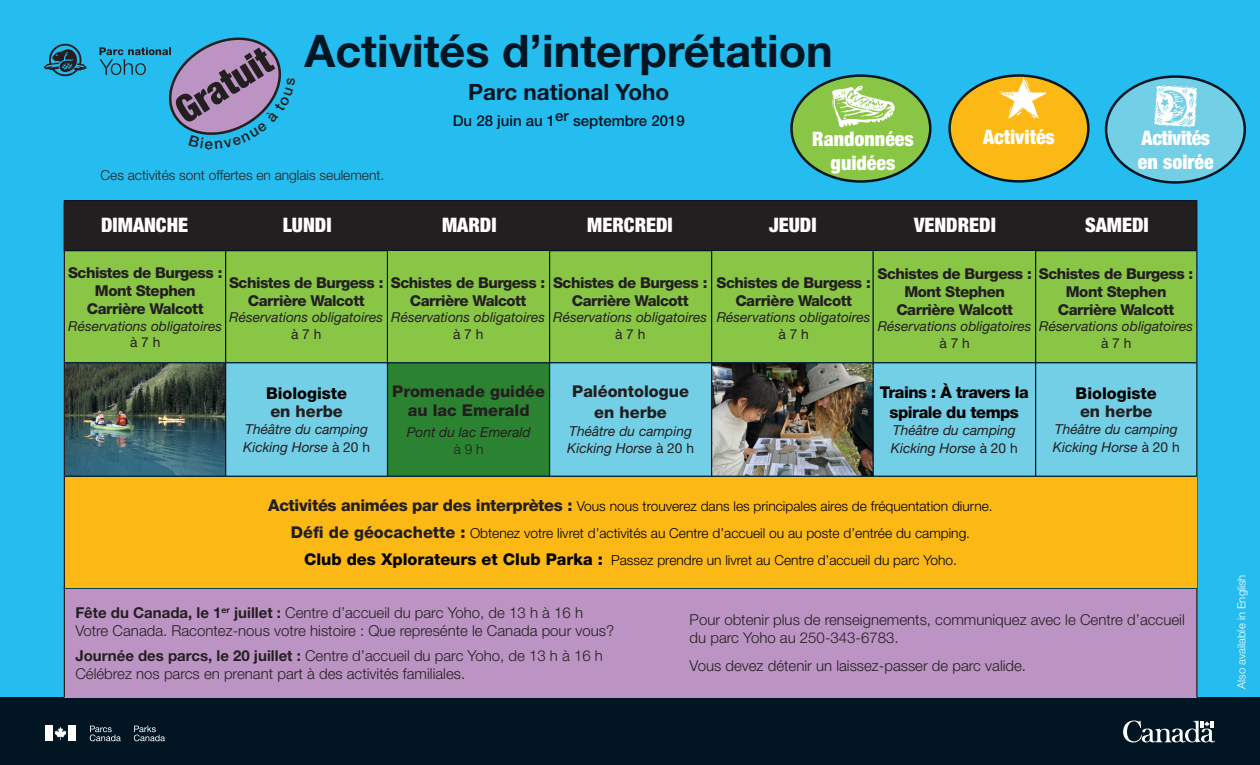
<style>
.page{position:relative;width:1260px;height:765px;background:#25bdef}
.page>*{position:absolute;margin:0;border:0;box-sizing:border-box;transform-origin:0 0}
.t1{font:700 45px "Helvetica Neue LT Std";color:#011622}
.t2{font:900 condensed 37.5px "Helvetica Neue LT Std";color:#231f20}
.t3{font:700 22.5px "Helvetica Neue LT Std";color:#011622}
.t4{font:900 condensed 20px/24px "Helvetica Neue LT Std";color:#fff;text-align:center}
.t5{font:900 condensed 20px/24px "Helvetica Neue LT Std";letter-spacing:-.02em;color:#fff}
.t6{font:800 16.25px/19.5px "Helvetica Neue LT Std";color:#231f20;text-align:center}
.t7{font:800 16.25px/19.5px "Helvetica Neue LT Std";letter-spacing:-.03em;color:#000;text-align:center}
.t8{font:800 16.25px "Helvetica Neue LT Std";color:#000}
.t9{font:300 15px/18px "Helvetica Neue LT Std";color:#231f20}
.t10{font:800 15px/18px "Helvetica Neue LT Std";letter-spacing:-.03em;color:#231f20;text-align:center}
.t11{font:500 15px "Helvetica Neue LT Std";color:#011622}
.t12{font:italic 13.75px "Helvetica Neue LT Std";color:#231f20}
.t13{font:300 13.75px "Helvetica Neue LT Std";color:#000}
.t14{font:300 13.75px "Helvetica Neue LT Std";color:#231f20}
.t15{font:13.75px "Helvetica Neue LT Std";color:#231f20}
.t16{font:300 11.25px "Helvetica Neue LT Std";color:#fff}
.s1{font-style:normal}
.s2{font-weight:800;font-size:16.25px;color:#231f20}
.s3{font-weight:800;font-size:16.25px}
.s4{font-weight:700}
</style>
<div class="page">
<div style="left:1036px;top:363px;width:160px;height:113px;background:#73cfe6"></div>
<div style="left:874px;top:363px;width:161px;height:113px;background:#73cfe6"></div>
<div style="left:226px;top:363px;width:161px;height:113px;background:#73cfe6"></div>
<div style="left:388px;top:363px;width:161px;height:113px;background:#2b8331"></div>
<img style="left:712px;top:363px;width:160px;height:113px">
<img style="left:65px;top:363px;width:160px;height:113px">
<div style="left:550px;top:363px;width:161px;height:113px;background:#73cfe6"></div>
<div style="left:0;top:697px;width:1260px;height:68px;background:#011622"></div>
<svg style="left:1123px;top:720px;width:92px;height:23px"></svg>
<div style="left:64px;top:589px;width:1132px;height:108px;background:#bc94c4"></div>
<div style="left:226px;top:251px;width:162px;height:111px;background:#8ac645"></div>
<div style="left:550px;top:251px;width:161px;height:111px;background:#8ac645"></div>
<div style="left:792px;top:76px;width:138px;height:106px;background:#8ac645;border-radius:50%"></div>
<div style="left:790px;top:74px;width:142px;height:109px;border:2px solid #011622;border-radius:50%"></div>
<svg style="left:832px;top:85px;width:63px;height:42px"></svg>
<div style="left:950px;top:76px;width:138px;height:105px;background:#fcb814;border-radius:50%"></div>
<div style="left:948px;top:74px;width:142px;height:109px;border:2px solid #011622;border-radius:50%"></div>
<svg style="left:999px;top:77px;width:52px;height:42px"></svg>
<div style="left:1106px;top:77px;width:139px;height:105px;background:#73cfe6;border-radius:50%"></div>
<div style="left:1105px;top:75px;width:141px;height:109px;border:2px solid #011622;border-radius:50%"></div>
<div style="left:64px;top:251px;width:162px;height:111px;background:#8ac645"></div>
<svg style="left:1154px;top:85px;width:43px;height:42px"></svg>
<div style="left:1036px;top:251px;width:160px;height:111px;background:#8ac645"></div>
<div style="left:64px;top:201px;width:1132px;height:50px;background:#231f20"></div>
<div style="left:64px;top:200px;width:1133px;height:51px;border:1px solid #011622"></div>
<div style="left:874px;top:251px;width:161px;height:111px;background:#8ac645"></div>
<hr style="left:225px;top:251px;width:1px;height:337px;background:#011622">
<hr style="left:65px;top:362px;width:1131px;height:1px;background:#011622">
<hr style="left:64px;top:202px;width:1px;height:495px;background:#231f20">
<hr style="left:65px;top:476px;width:1131px;height:1px;background:#011622">
<hr style="left:387px;top:251px;width:1px;height:337px;background:#011622">
<hr style="left:549px;top:251px;width:1px;height:337px;background:#011622">
<hr style="left:64px;top:588px;width:1132px;height:1px;background:#011622">
<hr style="left:1035px;top:251px;width:1px;height:337px;background:#011622">
<hr style="left:1196px;top:200px;width:2px;height:497px;background:#231f20">
<svg style="left:44px;top:44px;width:43px;height:32px"></svg>
<div style="left:45px;top:726px;width:8px;height:15px;background:#fff"></div>
<svg style="left:55px;top:727px;width:11px;height:13px"></svg>
<div style="left:68px;top:726px;width:8px;height:15px;background:#fff"></div>
<svg style="left:134px;top:726px;width:31px;height:15px"></svg>
<svg style="left:90px;top:726px;width:31px;height:15px"></svg>
<div style="left:388px;top:251px;width:161px;height:111px;background:#8ac645"></div>
<div style="left:711px;top:251px;width:161px;height:111px;background:#8ac645"></div>
<hr style="left:872px;top:251px;width:2px;height:337px;background:#011622">
<hr style="left:711px;top:251px;width:1px;height:337px;background:#011622">
<div style="left:65px;top:477px;width:1131px;height:111px;background:#fcb814"></div>
<svg style="left:99px;top:37px;width:182px;height:98px"></svg>
<p class="t1" style="left:305px;top:23px;width:530px">Activités d’interprétation</p>
<p class="t3" style="left:468px;top:78px;width:203px">Parc national Yoho</p>
<p class="t11" style="left:453px;top:112px;width:234px">Du 28 juin au 1er septembre 2019</p>
<p class="t2" style="left:166px;top:93px;width:107px;rotate:-32deg">Gratuit</p>
<p class="t4" style="left:812px;top:126px;width:103px">Randonnées guidées</p>
<p class="t4" style="left:983px;top:125px;width:73px">Activités</p>
<p class="t5" style="left:1138px;top:126px;width:77px">Activités en soirée</p>
<p class="t14" style="left:101px;top:167px;width:285px">Ces activités sont offertes en anglais seulement.</p>
<p class="t4" style="left:101px;top:213px;width:89px">DIMANCHE</p>
<p class="t4" style="left:283px;top:213px;width:50px">LUNDI</p>
<p class="t4" style="left:442px;top:213px;width:56px">MARDI</p>
<p class="t4" style="left:587px;top:213px;width:87px">MERCREDI</p>
<p class="t4" style="left:769px;top:213px;width:49px">JEUDI</p>
<p class="t4" style="left:914px;top:213px;width:83px">VENDREDI</p>
<p class="t4" style="left:1085px;top:213px;width:65px">SAMEDI</p>
<p class="t10" style="left:68px;top:264px;width:156px">Schistes de Burgess :</p>
<p class="t10" style="left:87px;top:282px;width:118px">Mont Stephen<br>Carrière Walcott</p>
<p class="t12" style="left:68px;top:318px;width:155px">Réservations obligatoires</p>
<p class="t15" style="left:130px;top:334px;width:32px">à 7 h</p>
<p class="t10" style="left:229px;top:274px;width:156px">Schistes de Burgess :</p>
<p class="t10" style="left:248px;top:292px;width:118px">Carrière Walcott</p>
<p class="t12" style="left:229px;top:309px;width:155px">Réservations obligatoires</p>
<p class="t15" style="left:291px;top:326px;width:32px">à 7 h</p>
<p class="t10" style="left:391px;top:274px;width:156px">Schistes de Burgess :</p>
<p class="t10" style="left:410px;top:292px;width:118px">Carrière Walcott</p>
<p class="t12" style="left:391px;top:309px;width:155px">Réservations obligatoires</p>
<p class="t15" style="left:453px;top:326px;width:32px">à 7 h</p>
<p class="t10" style="left:553px;top:274px;width:156px">Schistes de Burgess :</p>
<p class="t10" style="left:572px;top:292px;width:118px">Carrière Walcott</p>
<p class="t12" style="left:553px;top:309px;width:155px">Réservations obligatoires</p>
<p class="t15" style="left:615px;top:326px;width:32px">à 7 h</p>
<p class="t10" style="left:877px;top:265px;width:156px">Schistes de Burgess :</p>
<p class="t10" style="left:904px;top:283px;width:102px">Mont Stephen</p>
<p class="t10" style="left:896px;top:301px;width:118px">Carrière Walcott</p>
<p class="t12" style="left:878px;top:318px;width:155px">Réservations obligatoires</p>
<p class="t15" style="left:940px;top:335px;width:32px">à 7 h</p>
<p class="t10" style="left:716px;top:274px;width:156px">Schistes de Burgess :</p>
<p class="t10" style="left:735px;top:292px;width:118px">Carrière Walcott</p>
<p class="t12" style="left:717px;top:309px;width:155px">Réservations obligatoires</p>
<p class="t15" style="left:779px;top:326px;width:32px">à 7 h</p>
<p class="t10" style="left:1039px;top:265px;width:156px">Schistes de Burgess :</p>
<p class="t10" style="left:1066px;top:283px;width:102px">Mont Stephen</p>
<p class="t10" style="left:1058px;top:301px;width:118px">Carrière Walcott</p>
<p class="t12" style="left:1039px;top:318px;width:155px">Réservations obligatoires</p>
<p class="t15" style="left:1101px;top:335px;width:32px">à 7 h</p>
<p class="t8" style="left:266px;top:383px;width:83px">Biologiste</p>
<p class="t6" style="left:270px;top:401px;width:74px">en herbe</p>
<p class="t12" style="left:245px;top:421px;width:124px">Théâtre du camping</p>
<p class="t12" style="left:243px;top:439px;width:128px">Kicking Horse <span class="s1">à 20 h</span></p>
<p class="t6" style="left:392px;top:381px;width:154px">Promenade guidée au lac Emerald</p>
<p class="t12" style="left:407px;top:424px;width:126px">Pont du lac Emerald</p>
<p class="t14" style="left:454px;top:441px;width:31px">à 9 h</p>
<p class="t6" style="left:572px;top:382px;width:118px">Paléontologue</p>
<p class="t6" style="left:594px;top:403px;width:74px">en herbe</p>
<p class="t12" style="left:569px;top:423px;width:124px">Théâtre du camping</p>
<p class="t12" style="left:567px;top:440px;width:128px">Kicking Horse <span class="s1">à 20 h</span></p>
<p class="t7" style="left:880px;top:382px;width:150px">Trains : À travers la spirale du temps</p>
<p class="t12" style="left:893px;top:422px;width:124px">Théâtre du camping</p>
<p class="t12" style="left:891px;top:439px;width:128px">Kicking Horse <span class="s1">à 20 h</span></p>
<p class="t8" style="left:1076px;top:383px;width:83px">Biologiste</p>
<p class="t6" style="left:1080px;top:401px;width:74px">en herbe</p>
<p class="t12" style="left:1055px;top:421px;width:124px">Théâtre du camping</p>
<p class="t12" style="left:1053px;top:439px;width:128px">Kicking Horse <span class="s1">à 20 h</span></p>
<p class="t13" style="left:268px;top:498px;width:726px"><span class="s2">Activités animées par des interprètes :</span> Vous nous trouverez dans les principales aires de fréquentation diurne.</p>
<p class="t13" style="left:291px;top:525px;width:681px"><span class="s2">Défi de géocachette :</span> Obtenez votre livret d’activités au Centre d’accueil ou au poste d’entrée du camping.</p>
<p class="t13" style="left:304px;top:552px;width:655px"><span class="s3">Club des Xplorateurs et Club Parka :</span> Passez prendre un livret au Centre d’accueil du parc Yoho.</p>
<p class="t9" style="left:75px;top:603px;width:509px"><span class="s4">Fête du Canada, le 1</span><sup>er</sup> <span class="s4">juillet :</span> Centre d’accueil du parc Yoho, de 13 h à 16 h</p>
<p class="t9" style="left:75px;top:621px;width:540px">Votre Canada. Racontez-nous votre histoire : Que represénte le Canada pour vous?</p>
<p class="t9" style="left:75px;top:647px;width:529px"><span class="s4">Journée des parcs, le 20 juillet :</span> Centre d’accueil du parc Yoho, de 13 h à 16 h</p>
<p class="t9" style="left:75px;top:665px;width:391px">Célébrez nos parcs en prenant part à des activités familiales.</p>
<p class="t9" style="left:690px;top:611px;width:497px">Pour obtenir plus de renseignements, communiquez avec le Centre d’accueil du parc Yoho au 250-343-6783.</p>
<p class="t9" style="left:690px;top:657px;width:338px">Vous devez détenir un laissez-passer de parc valide.</p>
<p class="t16" style="left:1235px;top:689px;width:116px;rotate:-90deg">Also available in English</p>
</div>
